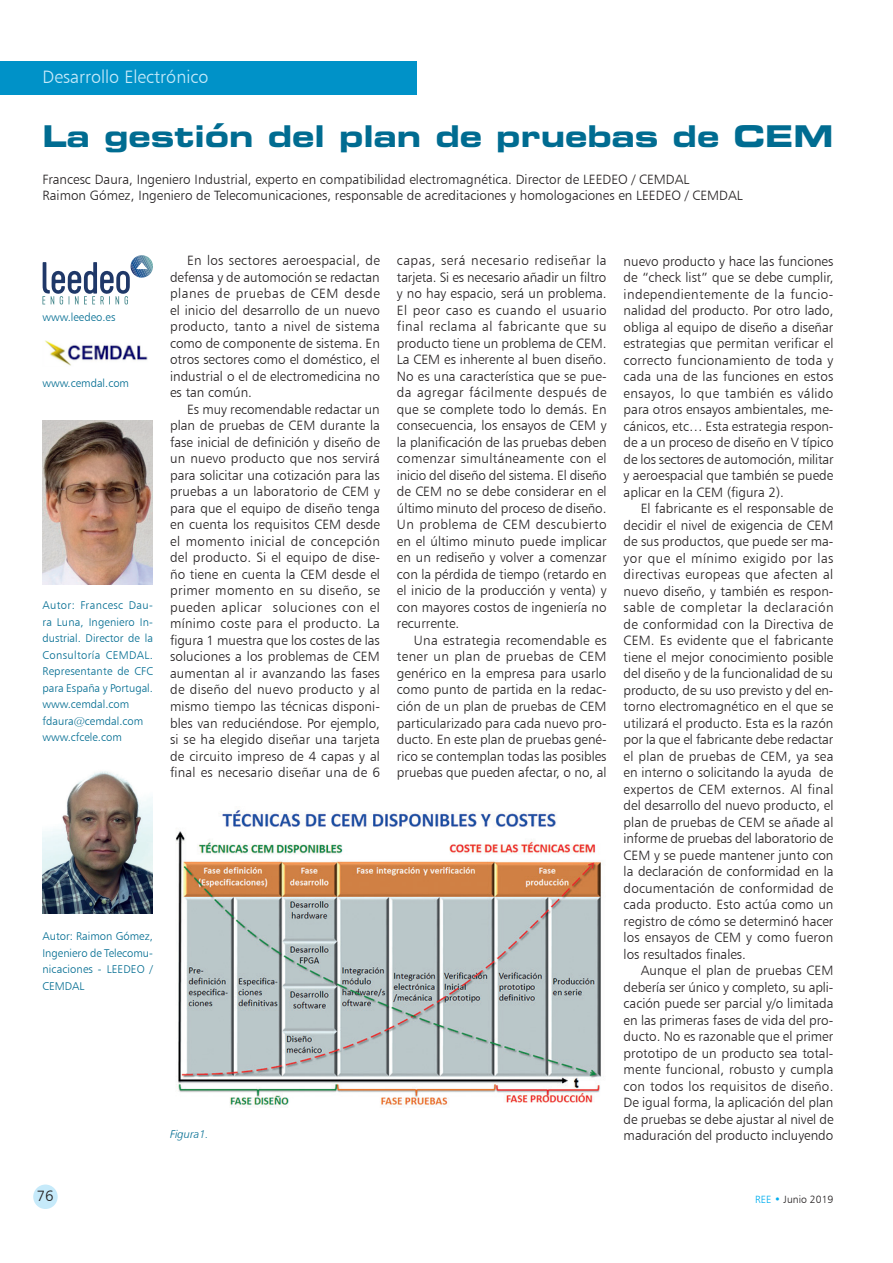
<style>
.page{position:relative;width:893px;height:1263px;background:#fff}
.page>*{position:absolute;margin:0;border:0;box-sizing:border-box;transform-origin:0 0}
.TITULO_ARTICULO{font:30px "Eurostile Bold Extended Two";color:#006c91}
.t1{font:18px "Humanist 777 BT Light B";color:#c6eafa}
.t2{font:15px "Humanist 777 BT Light B";color:#231f20}
.TEXTO_ARTICULO{font:13.5px/16.5px "Humanist 777 BT Light B";color:#231f20;text-align:justify}
.AUTOR_ARTICULO{font:13.5px "Humanist 777 BT Light B";color:#231f20}
.AUTOR_ARTICULO-2{font:11.25px/16.5px "Humanist 777 BT Light B";color:#006c91;text-align:justify}
.FIGURAS{font:11.25px "Humanist 777 BT Light B";color:#006c91}
.AUTOR_ARTICULO-3{font:11.25px "Humanist 777 BT Light Italic B";color:#006c91}
.t3{font:10.5px "Humanist 777 BT Light B";color:#231f20}
.s1{color:#00aeef}
</style>
<div class="page">
<div style="left:33px;top:1184px;width:25px;height:25px;background:#c6eafa;border-radius:50%"></div>
<div style="left:0;top:61px;width:417px;height:33px;background:#0092c8"></div>
<img style="left:45px;top:341px;width:103px;height:25px">
<img style="left:42px;top:420px;width:110px;height:165px">
<img style="left:42px;top:771px;width:111px;height:143px">
<svg style="left:42px;top:255px;width:111px;height:49px"></svg>
<img style="left:175px;top:810px;width:426px;height:298px">
<h2 class="t1" style="left:43px;top:65px;width:167px">Desarrollo Electrónico</h2>
<p class="TITULO_ARTICULO" style="left:43px;top:115px;width:792px">La gestión del plan de pruebas de CEM</p>
<p class="AUTOR_ARTICULO" style="left:43px;top:171px;width:648px">Francesc Daura, Ingeniero Industrial, experto en compatibilidad electromagnética. Director de LEEDEO / CEMDAL</p>
<p class="AUTOR_ARTICULO" style="left:43px;top:187px;width:702px">Raimon Gómez, Ingeniero de Telecomunicaciones, responsable de acreditaciones y homologaciones en LEEDEO / CEMDAL</p>
<p class="FIGURAS" style="left:43px;top:311px;width:74px">www.leedeo.es</p>
<p class="FIGURAS" style="left:42px;top:376px;width:88px">www.cemdal.com</p>
<p class="AUTOR_ARTICULO-2" style="left:43px;top:597px;width:112px">Autor: Francesc Dau&shy;ra Luna, Ingeniero In&shy;dustrial. Director de la Consultoría CEMDAL.<br>Representante de CFC para España y Portugal.</p>
<p class="AUTOR_ARTICULO-2" style="left:43px;top:696px;width:88px">www.cemdal.com</p>
<p class="AUTOR_ARTICULO-2" style="left:43px;top:712px;width:102px">fdaura@cemdal.com</p>
<p class="AUTOR_ARTICULO-2" style="left:43px;top:729px;width:81px">www.cfcele.com</p>
<p class="TEXTO_ARTICULO" style="left:170px;top:252px;width:211px;text-indent:17px">En los sectores aeroespacial, de defensa y de automoción se redactan planes de pruebas de CEM desde el inicio del desarrollo de un nuevo producto, tanto a nivel de sistema como de componente de sistema. En otros sectores como el doméstico, el industrial o el de electromedicina no es tan común.</p>
<p class="TEXTO_ARTICULO" style="left:170px;top:401px;width:211px;text-indent:17px">Es muy recomendable redactar un plan de pruebas de CEM durante la fase inicial de definición y diseño de un nuevo producto que nos servirá para solicitar una cotización para las pruebas a un laboratorio de CEM y para que el equipo de diseño tenga en cuenta los requisitos CEM desde el momento inicial de concepción del producto. Si el equipo de dise&shy;ño tiene en cuenta la CEM desde el primer momento en su diseño, se pueden aplicar soluciones con el mínimo coste para el producto. La figura 1 muestra que los costes de las soluciones a los problemas de CEM aumentan al ir avanzando las fases de diseño del nuevo producto y al mismo tiempo las técnicas disponi&shy;bles van reduciéndose. Por ejemplo, si se ha elegido diseñar una tarjeta de circuito impreso de 4 capas y al final es necesario diseñar una de 6</p>
<p class="TEXTO_ARTICULO" style="left:397px;top:252px;width:211px">capas, será necesario rediseñar la tarjeta. Si es necesario añadir un filtro y no hay espacio, será un problema.<br>El peor caso es cuando el usuario final reclama al fabricante que su producto tiene un problema de CEM.<br>La CEM es inherente al buen diseño.<br>No es una característica que se pue&shy;da agregar fácilmente después de que se complete todo lo demás. En consecuencia, los ensayos de CEM y la planificación de las pruebas deben comenzar simultáneamente con el inicio del diseño del sistema. El diseño de CEM no se debe considerar en el último minuto del proceso de diseño.<br>Un problema de CEM descubierto en el último minuto puede implicar en un rediseño y volver a comenzar con la pérdida de tiempo (retardo en el inicio de la producción y venta) y con mayores costos de ingeniería no recurrente.</p>
<p class="TEXTO_ARTICULO" style="left:397px;top:632px;width:211px;text-indent:17px">Una estrategia recomendable es tener un plan de pruebas de CEM genérico en la empresa para usarlo como punto de partida en la redac&shy;ción de un plan de pruebas de CEM particularizado para cada nuevo pro&shy;ducto. En este plan de pruebas gené&shy;rico se contemplan todas las posibles pruebas que pueden afectar, o no, al</p>
<p class="AUTOR_ARTICULO-2" style="left:43px;top:928px;width:112px">Autor: Raimon Gómez, Ingeniero de Telecomu&shy;nicaciones - LEEDEO / CEMDAL</p>
<p class="AUTOR_ARTICULO-3" style="left:170px;top:1127px;width:40px">Figura1.</p>
<p class="TEXTO_ARTICULO" style="left:624px;top:252px;width:211px">nuevo producto y hace las funciones de “check list” que se debe cumplir, independientemente de la funcio&shy;nalidad del producto. Por otro lado, obliga al equipo de diseño a diseñar estrategias que permitan verificar el correcto funcionamiento de toda y cada una de las funciones en estos ensayos, lo que también es válido para otros ensayos ambientales, me&shy;cánicos, etc… Esta estrategia respon&shy;de a un proceso de diseño en V típico de los sectores de automoción, militar y aeroespacial que también se puede aplicar en la CEM (figura 2).</p>
<p class="TEXTO_ARTICULO" style="left:624px;top:500px;width:211px;text-indent:17px">El fabricante es el responsable de decidir el nivel de exigencia de CEM de sus productos, que puede ser ma&shy;yor que el mínimo exigido por las directivas europeas que afecten al nuevo diseño, y también es respon&shy;sable de completar la declaración de conformidad con la Directiva de CEM. Es evidente que el fabricante tiene el mejor conocimiento posible del diseño y de la funcionalidad de su producto, de su uso previsto y del en&shy;torno electromagnético en el que se utilizará el producto. Esta es la razón por la que el fabricante debe redactar el plan de pruebas de CEM, ya sea en interno o solicitando la ayuda de expertos de CEM externos. Al final del desarrollo del nuevo producto, el plan de pruebas de CEM se añade al informe de pruebas del laboratorio de CEM y se puede mantener junto con la declaración de conformidad en la documentación de conformidad de cada producto. Esto actúa como un registro de cómo se determinó hacer los ensayos de CEM y como fueron los resultados finales.</p>
<p class="TEXTO_ARTICULO" style="left:624px;top:962px;width:211px;text-indent:17px">Aunque el plan de pruebas CEM debería ser único y completo, su apli&shy;cación puede ser parcial y/o limitada en las primeras fases de vida del pro&shy;ducto. No es razonable que el primer prototipo de un producto sea total&shy;mente funcional, robusto y cumpla con todos los requisitos de diseño.<br>De igual forma, la aplicación del plan de pruebas se debe ajustar al nivel de maduración del producto incluyendo</p>
<p class="t2" style="left:37px;top:1186px;width:18px">76</p>
<p class="t3" style="left:755px;top:1193px;width:80px"><span class="s1">REE •</span> Junio 2019</p>
</div>
